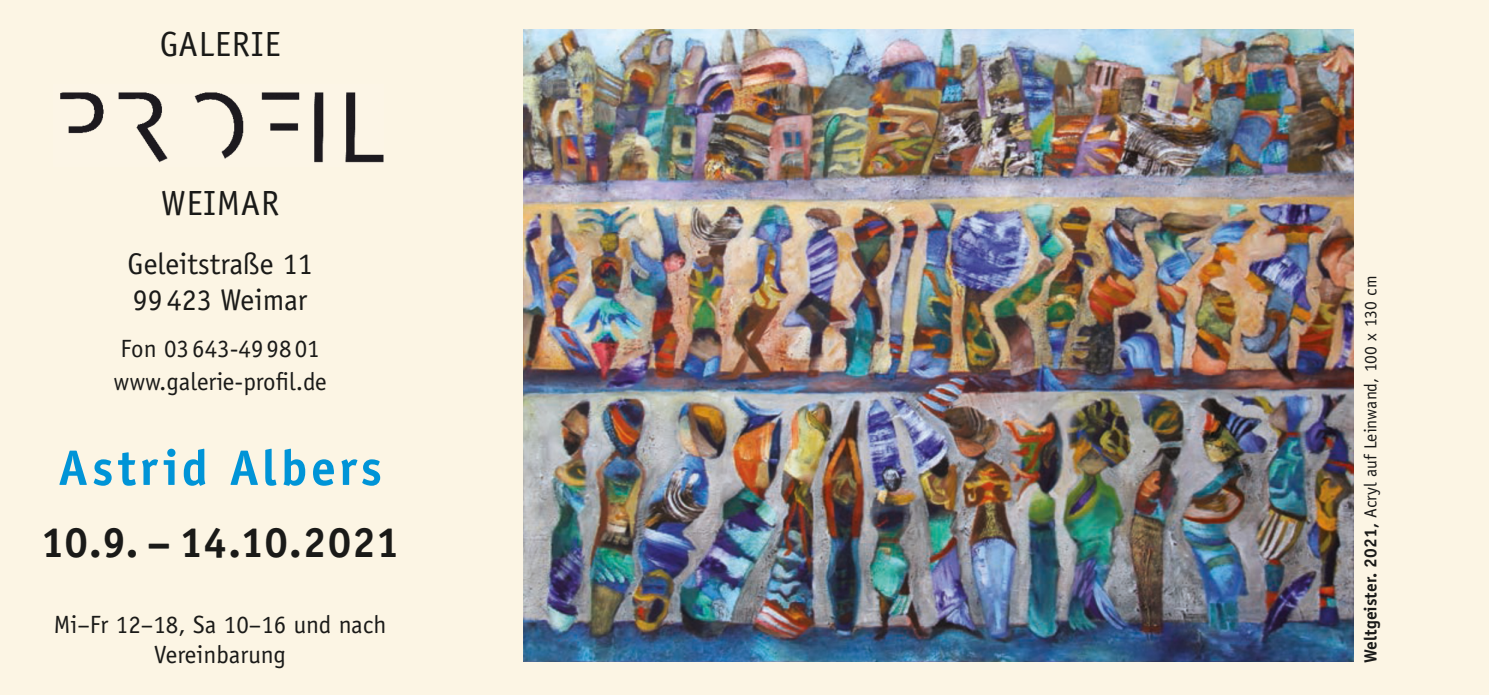
<style>
.page{position:relative;width:1489px;height:695px;background:#fff}
.page>*{position:absolute;margin:0;border:0;box-sizing:border-box;transform-origin:0 0}
.t1{font:700 50px "Officina Sans";letter-spacing:.075em;color:#0094d7}
.t2{font:700 42.5px "Officina Sans";letter-spacing:.005em;color:#1a1a18}
.t3{font:35px "Officina Sans";letter-spacing:.02em;color:#1a1a18}
.t4{font:30px/36px "Officina Sans";color:#1a1a18}
.t5{font:25px/32.5px "Officina Sans";color:#1a1a18}
.t6{font:17.5px "Officina Sans";letter-spacing:.005em;color:#1a1a18}
.s1{font-weight:700}
</style>
<div class="page">
<div style="left:0;top:0;width:1488px;height:694px;background:#fcf5e4"></div>
<img style="left:523px;top:29px;width:830px;height:632px">
<img style="left:60px;top:92px;width:323px;height:71px">
<h3 class="t3" style="left:160px;top:31px;width:122px">GALERIE</h3>
<h3 class="t3" style="left:161px;top:190px;width:120px">WEIMAR</h3>
<p class="t4" style="left:128px;top:248px;width:187px">Geleitstraße 11<br>99423 Weimar</p>
<p class="t5" style="left:114px;top:334px;width:215px">Fon 03643-499801 www.galerie-profil.de</p>
<h1 class="t1" style="left:58px;top:448px;width:325px">Astrid Albers</h1>
<h2 class="t2" style="left:41px;top:526px;width:360px">10.9. – 14.10.2021</h2>
<p class="t5" style="left:54px;top:611px;width:334px;line-height:30px;text-align:center">Mi–Fr 12–18, Sa 10–16 und nach<br>Vereinbarung</p>
<p class="t6" style="left:1363px;top:662px;width:389px;rotate:-90deg"><span class="s1">Weltgeister. 2021,</span> Acryl auf Leinwand, 100 x 130 cm</p>
</div>
